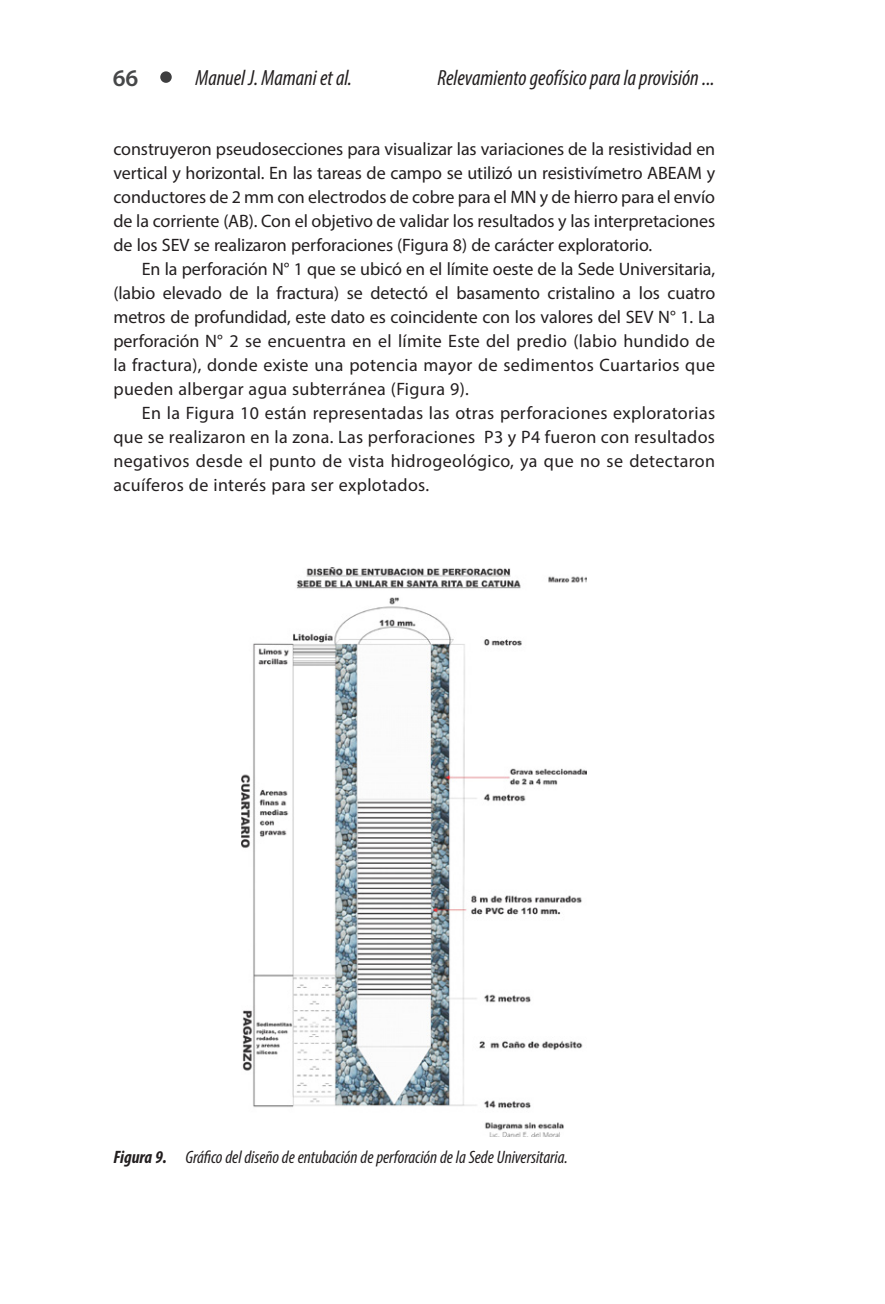
<style>
.page{position:relative;width:885px;height:1304px;background:#fff}
.page>*{position:absolute;margin:0;border:0;box-sizing:border-box;transform-origin:0 0}
.t1{font:600 24px "Myriad Pro";color:#464748}
.t2{font:italic condensed 22px "Myriad Pro";color:#231f20}
.cuerpo_de_texto{font:18px/24px "Myriad Pro";letter-spacing:.02em;color:#231f20;text-align:justify}
.cuerpo_de_texto-2{font:italic condensed 18px "Myriad Pro";letter-spacing:-.005em;color:#231f20}
.s1{font-weight:700}
</style>
<div class="page">
<div style="left:160px;top:71px;width:12px;height:12px;background:#3e3e3f;border-radius:50%"></div>
<img style="left:242px;top:568px;width:344px;height:569px">
<h1 class="t1" style="left:113px;top:63px;width:27px">66</h1>
<p class="t2" style="left:195px;top:64px;width:158px">Manuel J. Mamani et al.</p>
<p class="t2" style="left:437px;top:64px;width:279px">Relevamiento geofísico para la provisión ...</p>
<p class="cuerpo_de_texto" style="left:113px;top:137px;width:603px">construyeron pseudosecciones para visualizar las variaciones de la resistividad en vertical y horizontal. En las tareas de campo se utilizó un resistivímetro ABEAM y conductores de 2 mm con electrodos de cobre para el MN y de hierro para el envío de la corriente (AB). Con el objetivo de validar los resultados y las interpretaciones de los SEV se realizaron perforaciones (Figura 8) de carácter exploratorio.</p>
<p class="cuerpo_de_texto" style="left:113px;top:257px;width:603px;text-indent:28px">En la perforación N° 1 que se ubicó en el límite oeste de la Sede Universitaria, (labio elevado de la fractura) se detectó el basamento cristalino a los cuatro metros de profundidad, este dato es coincidente con los valores del SEV N° 1. La perforación N° 2 se encuentra en el límite Este del predio (labio hundido de la fractura), donde existe una potencia mayor de sedimentos Cuartarios que pueden albergar agua subterránea (Figura 9).</p>
<p class="cuerpo_de_texto" style="left:113px;top:401px;width:603px;text-indent:28px">En la Figura 10 están representadas las otras perforaciones exploratorias que se realizaron en la zona. Las perforaciones P3 y P4 fueron con resultados negativos desde el punto de vista hidrogeológico, ya que no se detectaron acuíferos de interés para ser explotados.</p>
<p class="cuerpo_de_texto-2" style="left:113px;top:1146px;width:456px"><span class="s1">Figura 9.</span> Gráfico del diseño de entubación de perforación de la Sede Universitaria.</p>
</div>
